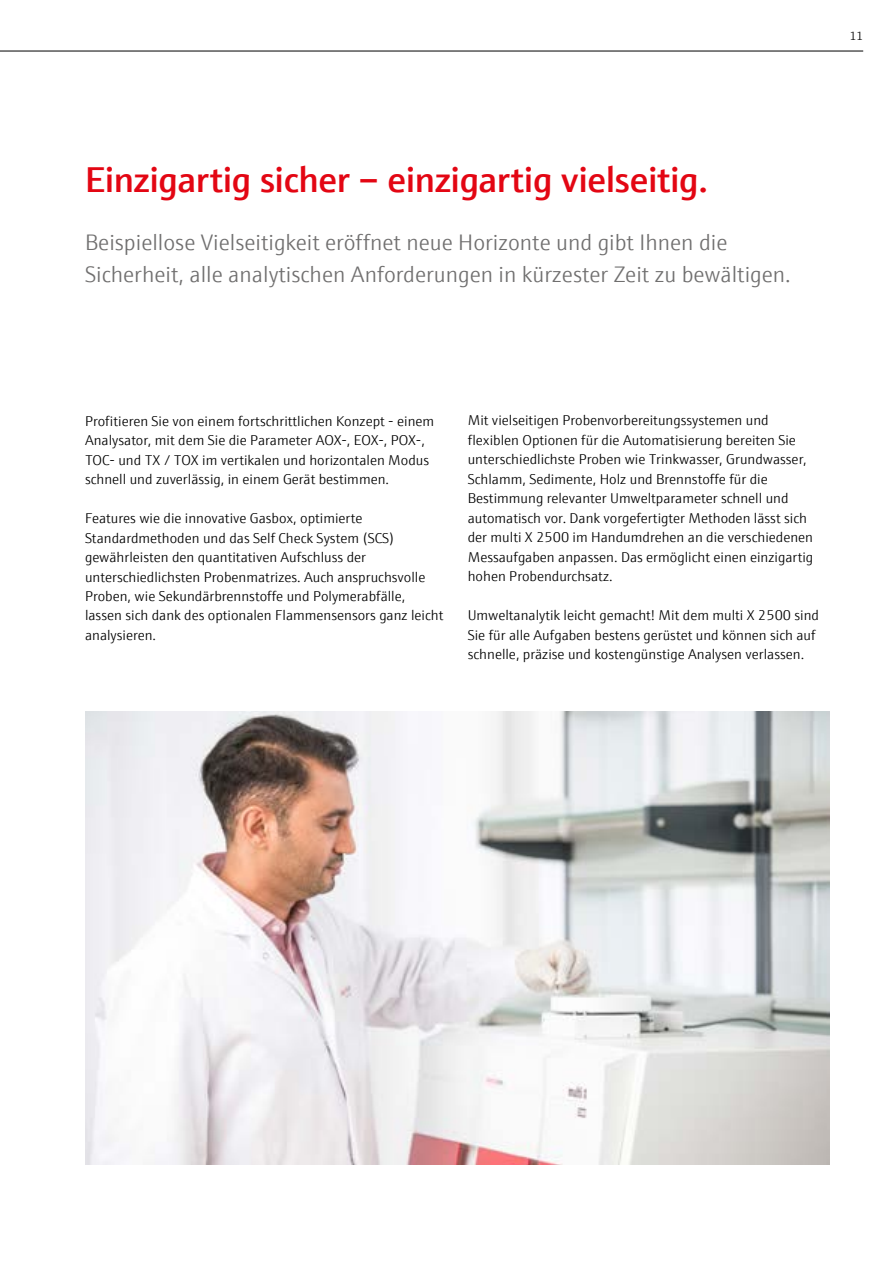
<style>
.page{position:relative;width:893px;height:1263px;background:#fff}
.page>*{position:absolute;margin:0;border:0;box-sizing:border-box;transform-origin:0 0}
.t1{font:600 36px "E+H Sans";letter-spacing:-.015em;color:#e30613}
.t2{font:300 22.5px/32.4px "E+H Sans";color:#706f6f}
.t3{font:300 14.25px/19.5px "E+H Sans";color:#000}
.t4{font:300 12px "E+H Sans";color:#000}
</style>
<div class="page">
<hr style="left:0;top:51px;width:863px;height:1px;background:#000">
<img style="left:85px;top:711px;width:744px;height:453px">
<h1 class="t1" style="left:85px;top:152px;width:624px">Einzigartig sicher – einzigartig vielseitig.</h1>
<h2 class="t2" style="left:85px;top:224px;width:707px">Beispiellose Vielseitigkeit eröffnet neue Horizonte und gibt Ihnen die<br>Sicherheit, alle analytischen Anforderungen in kürzester Zeit zu bewältigen.</h2>
<p class="t4" style="left:849px;top:27px;width:15px">11</p>
<p class="t3" style="left:85px;top:410px;width:351px">Profitieren Sie von einem fortschrittlichen Konzept - einem Analysator, mit dem Sie die Parameter AOX-, EOX-, POX-, TOC- und TX / TOX im vertikalen und horizontalen Modus schnell und zuverlässig, in einem Gerät bestimmen.</p>
<p class="t3" style="left:85px;top:507px;width:360px">Features wie die innovative Gasbox, optimierte Standardmethoden und das Self Check System (SCS) gewährleisten den quantitativen Aufschluss der unterschiedlichsten Probenmatrizes. Auch anspruchsvolle Proben, wie Sekundärbrennstoffe und Polymerabfälle, lassen sich dank des optionalen Flammensensors ganz leicht analysieren.</p>
<p class="t3" style="left:468px;top:410px;width:347px">Mit vielseitigen Probenvorbereitungssystemen und flexiblen Optionen für die Automatisierung bereiten Sie unterschiedlichste Proben wie Trinkwasser, Grundwasser, Schlamm, Sedimente, Holz und Brennstoffe für die Bestimmung relevanter Umweltparameter schnell und automatisch vor. Dank vorgefertigter Methoden lässt sich der multi X 2500 im Handumdrehen an die verschiedenen Messaufgaben anpassen. Das ermöglicht einen einzigartig hohen Probendurchsatz.</p>
<p class="t3" style="left:468px;top:605px;width:353px">Umweltanalytik leicht gemacht! Mit dem multi X 2500 sind<br>Sie für alle Aufgaben bestens gerüstet und können sich auf schnelle, präzise und kostengünstige Analysen verlassen.</p>
</div>
